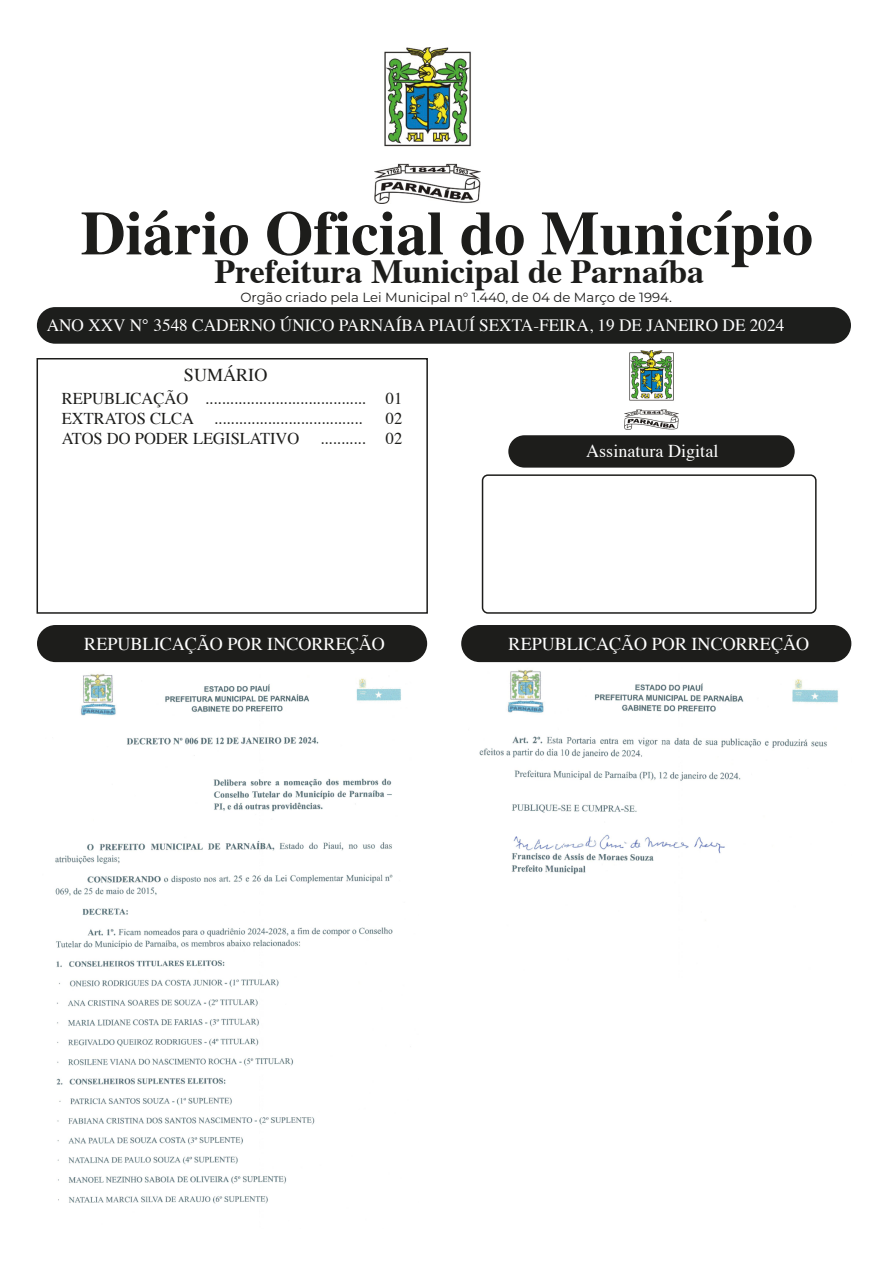
<style>
.page{position:relative;width:893px;height:1263px;background:#fff}
.page>*{position:absolute;margin:0;border:0;box-sizing:border-box;transform-origin:0 0}
.t1{font:700 62.1px "Times";color:#1d1d1b}
.t2{font:700 33.9px "Times";color:#1d1d1b}
.t3{font:18.15px "Times";color:#fff}
.t4{font:18.15px "Times";color:#1d1d1b}
.t5{font:17.25px "Times";color:#fff}
.t6{font:16.5px/19.8px "Times";color:#1d1d1b}
.t7{font:13.2px "Montserrat";color:#1d1d1b}
</style>
<div class="page">
<div style="left:37px;top:358px;width:391px;height:256px;border:2px solid #1d1d1b"></div>
<div style="left:508px;top:435px;width:287px;height:33px;background:#1d1d1b;border-radius:16px"></div>
<div style="left:482px;top:474px;width:335px;height:140px;border:2px solid #1d1d1b;border-radius:5px"></div>
<div style="left:461px;top:625px;width:390px;height:37px;background:#1d1d1b;border-radius:19px"></div>
<div style="left:37px;top:625px;width:390px;height:37px;background:#1d1d1b;border-radius:19px"></div>
<div style="left:37px;top:307px;width:814px;height:37px;background:#1d1e1c;border-radius:18px"></div>
<img style="left:374px;top:47px;width:106px;height:156px">
<img style="left:625px;top:351px;width:53px;height:78px">
<img style="left:55px;top:674px;width:346px;height:530px">
<img style="left:479px;top:670px;width:359px;height:205px">
<h1 class="t1" style="left:81px;top:174px;width:734px">Diário Oficial do Município</h1>
<h2 class="t2" style="left:215px;top:239px;width:491px">Prefeitura Municipal de Parnaíba</h2>
<p class="t7" style="left:241px;top:288px;width:433px">Orgão criado pela Lei Municipal n° 1.440, de 04 de Março de 1994.</p>
<p class="t5" style="left:47px;top:309px;width:739px">ANO XXV N° 3548 CADERNO ÚNICO PARNAÍBA PIAUÍ SEXTA-FEIRA, 19 DE JANEIRO DE 2024</p>
<p class="t4" style="left:184px;top:358px;width:85px">SUMÁRIO</p>
<p class="t6" style="left:62px;top:387px;width:342px">REPUBLICAÇÃO ....................................... 01<br>EXTRATOS CLCA ....................................</p>
<p class="t6" style="left:386px;top:407px;width:18px">02</p>
<p class="t6" style="left:62px;top:427px;width:239px">ATOS DO PODER LEGISLATIVO</p>
<p class="t6" style="left:320px;top:427px;width:84px">........... 02</p>
<p class="t3" style="left:586px;top:433px;width:134px">Assinatura Digital</p>
<p class="t3" style="left:84px;top:627px;width:302px">REPUBLICAÇÃO POR INCORREÇÃO</p>
<p class="t3" style="left:509px;top:627px;width:302px">REPUBLICAÇÃO POR INCORREÇÃO</p>
</div>
